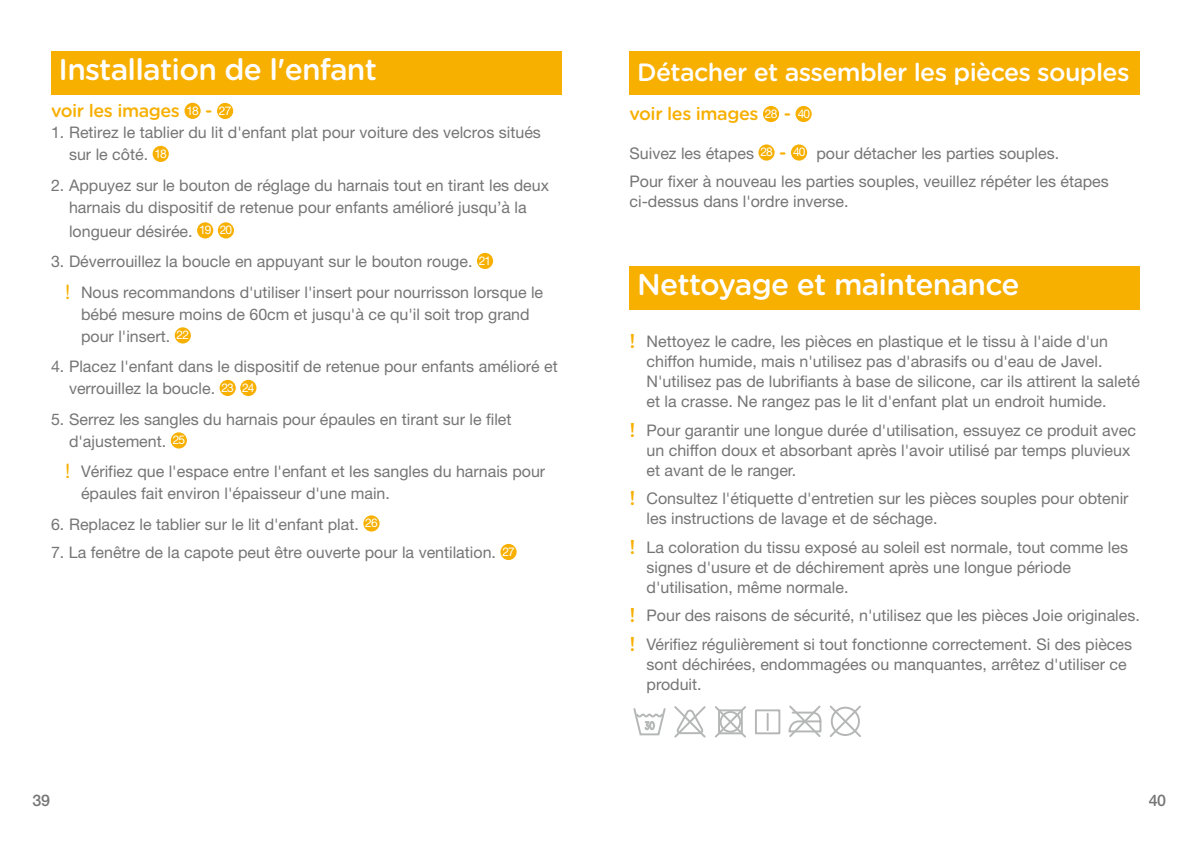
<style>
.page{position:relative;width:1191px;height:842px;background:#fff}
.page>*{position:absolute;margin:0;border:0;box-sizing:border-box;transform-origin:0 0}
.t1{font:500 30px "Gotham Rounded";letter-spacing:-.025em;color:#fff}
.t2{font:500 25px "Gotham Rounded";letter-spacing:-.025em;color:#fff}
.t3{font:500 18px "Gotham Rounded";letter-spacing:-.025em;color:#f7af00}
.t4{font:16px/20px "Helvetica Neue LT Std";color:#767575}
.t5{font:500 16px "Helvetica Neue LT Std";color:#767575}
.s1{font-family:"Helvetica Neue LT Std";font-weight:400;font-size:12px;color:#fff}
.s2{font-size:12px;color:#fff}
.s3{font-size:20px;color:#f7af00}
.s4{font-family:"Gotham Rounded";font-weight:500;font-size:18px;color:#f7af00}
.s5{font-family:"Gotham Rounded";font-weight:500;font-size:20px;color:#f7af00}
</style>
<div class="page">
<div style="left:629px;top:51px;width:511px;height:44px;background:#f7af00"></div>
<div style="left:763px;top:106px;width:16px;height:16px;background:#f7af00;border-radius:50%"></div>
<div style="left:795px;top:106px;width:16px;height:16px;background:#f7af00;border-radius:50%"></div>
<div style="left:758px;top:144px;width:16px;height:17px;background:#f7af00;border-radius:50%"></div>
<div style="left:791px;top:144px;width:16px;height:17px;background:#f7af00;border-radius:50%"></div>
<div style="left:629px;top:266px;width:511px;height:44px;background:#f7af00"></div>
<svg style="left:715px;top:706px;width:31px;height:32px"></svg>
<div style="left:718px;top:709px;width:25px;height:25px;border:2px solid #b5b6b6"></div>
<div style="left:719px;top:711px;width:22px;height:22px;border:2px solid #b5b6b6;border-radius:50%"></div>
<svg style="left:829px;top:705px;width:32px;height:32px"></svg>
<div style="left:830px;top:707px;width:30px;height:29px;border:2px solid #b5b6b6;border-radius:50%"></div>
<svg style="left:788px;top:705px;width:34px;height:32px"></svg>
<div style="left:755px;top:709px;width:25px;height:25px;border:2px solid #b5b6b6"></div>
<svg style="left:766px;top:714px;width:2px;height:16px"></svg>
<svg style="left:633px;top:706px;width:73px;height:32px"></svg>
<div style="left:153px;top:146px;width:16px;height:16px;background:#f7af00;border-radius:50%"></div>
<div style="left:197px;top:222px;width:16px;height:16px;background:#f7af00;border-radius:50%"></div>
<div style="left:218px;top:222px;width:16px;height:16px;background:#f7af00;border-radius:50%"></div>
<div style="left:477px;top:253px;width:16px;height:16px;background:#f7af00;border-radius:50%"></div>
<div style="left:175px;top:327px;width:16px;height:16px;background:#f7af00;border-radius:50%"></div>
<div style="left:220px;top:380px;width:16px;height:16px;background:#f7af00;border-radius:50%"></div>
<div style="left:240px;top:380px;width:16px;height:16px;background:#f7af00;border-radius:50%"></div>
<div style="left:171px;top:432px;width:16px;height:16px;background:#f7af00;border-radius:50%"></div>
<div style="left:363px;top:515px;width:16px;height:16px;background:#f7af00;border-radius:50%"></div>
<div style="left:500px;top:544px;width:16px;height:16px;background:#f7af00;border-radius:50%"></div>
<div style="left:51px;top:51px;width:510px;height:44px;background:#f7af00"></div>
<div style="left:184px;top:103px;width:17px;height:16px;background:#f7af00;border-radius:50%"></div>
<div style="left:217px;top:103px;width:16px;height:16px;background:#f7af00;border-radius:50%"></div>
<h1 class="t1" style="left:59px;top:48px;width:320px">Installation de l'enfant</h1>
<p class="t3" style="left:51px;top:98px;width:182px">voir les images <span class="s1">18</span> - <span class="s1">27</span></p>
<p class="t4" style="left:69px;top:121px;width:473px;line-height:22px;text-indent:-18px">1. Retirez le tablier du lit d'enfant plat pour voiture des velcros situés sur le côté. <span class="s2">18</span></p>
<p class="t4" style="left:51px;top:174px;width:499px;line-height:22px;text-align:center">2. Appuyez sur le bouton de réglage du harnais tout en tirant les deux harnais du dispositif de retenue pour enfants amélioré jusqu’à la</p>
<p class="t4" style="left:69px;top:221px;width:165px">longueur désirée. <span class="s2">19 20</span></p>
<p class="t4" style="left:65px;top:246px;width:480px;line-height:30.6px;text-indent:-14px">3. Déverrouillez la boucle en appuyant sur le bouton rouge. <span class="s2">21<br></span><span class="s3">!</span> Nous recommandons d'utiliser l'insert pour nourrisson lorsque le</p>
<p class="t4" style="left:81px;top:303px;width:450px;line-height:22px">bébé mesure moins de 60cm et jusqu'à ce qu'il soit trop grand pour l'insert. <span class="s2">22</span></p>
<p class="t4" style="left:69px;top:355px;width:490px;line-height:22px;text-indent:-18px">4. Placez l'enfant dans le dispositif de retenue pour enfants amélioré et verrouillez la boucle. <span class="s2">23 24</span></p>
<p class="t4" style="left:69px;top:408px;width:444px;line-height:22px;text-indent:-18px">5. Serrez les sangles du harnais pour épaules en tirant sur le filet d'ajustement. <span class="s2">25</span></p>
<p class="t4" style="left:81px;top:460px;width:466px;line-height:22px;text-indent:-16px"><span class="s3">!</span> Vérifiez que l'espace entre l'enfant et les sangles du harnais pour épaules fait environ l'épaisseur d'une main.</p>
<p class="t4" style="left:51px;top:514px;width:328px">6. Replacez le tablier sur le lit d'enfant plat. <span class="s2">26</span></p>
<p class="t4" style="left:51px;top:542px;width:465px">7. La fenêtre de la capote peut être ouverte pour la ventilation. <span class="s2">27</span></p>
<h2 class="t2" style="left:637px;top:54px;width:494px">Détacher et assembler les pièces souples</h2>
<p class="t3" style="left:629px;top:101px;width:182px">voir les images <span class="s1">28</span> - <span class="s1">40</span></p>
<p class="t4" style="left:629px;top:139px;width:481px;line-height:28.4px">Suivez les étapes <span class="s2">28</span> <span class="s4">-</span> <span class="s2">40</span> pour détacher les parties souples.<br>Pour fixer à nouveau les parties souples, veuillez répéter les étapes</p>
<p class="t4" style="left:629px;top:191px;width:220px">ci-dessus dans l'ordre inverse.</p>
<h1 class="t1" style="left:637px;top:263px;width:384px">Nettoyage et maintenance</h1>
<p class="t4" style="left:646px;top:331px;width:495px;text-indent:-17px"><span class="s5">!</span> Nettoyez le cadre, les pièces en plastique et le tissu à l'aide d'un chiffon humide, mais n'utilisez pas d'abrasifs ou d'eau de Javel.<br>N'utilisez pas de lubrifiants à base de silicone, car ils attirent la saleté et la crasse. Ne rangez pas le lit d'enfant plat un endroit humide.</p>
<p class="t4" style="left:646px;top:420px;width:491px;text-indent:-17px"><span class="s5">!</span> Pour garantir une longue durée d'utilisation, essuyez ce produit avec un chiffon doux et absorbant après l'avoir utilisé par temps pluvieux et avant de le ranger.</p>
<p class="t4" style="left:646px;top:488px;width:483px;text-indent:-17px"><span class="s5">!</span> Consultez l'étiquette d'entretien sur les pièces souples pour obtenir les instructions de lavage et de séchage.</p>
<p class="t4" style="left:646px;top:537px;width:483px;text-indent:-17px"><span class="s5">!</span> La coloration du tissu exposé au soleil est normale, tout comme les signes d'usure et de déchirement après une longue période d'utilisation, même normale.</p>
<p class="t4" style="left:629px;top:601px;width:512px;line-height:28.6px"><span class="s5">!</span> Pour des raisons de sécurité, n'utilisez que les pièces Joie originales. <span class="s5">!</span> Vérifiez régulièrement si tout fonctionne correctement. Si des pièces</p>
<p class="t4" style="left:646px;top:654px;width:482px">sont déchirées, endommagées ou manquantes, arrêtez d'utiliser ce produit.</p>
<p class="t5" style="left:32px;top:791px;width:19px">39</p>
<p class="t5" style="left:1148px;top:791px;width:19px">40</p>
</div>
